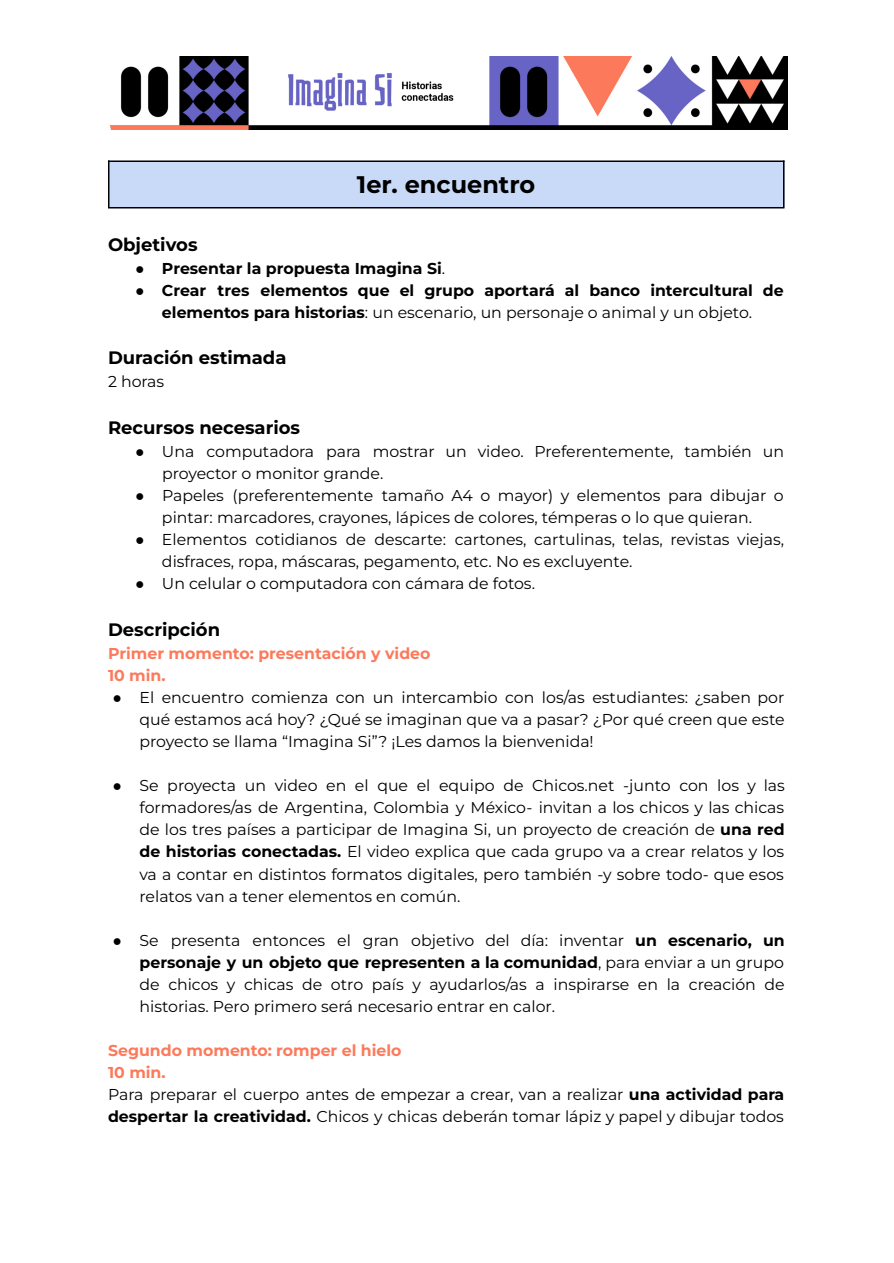
<style>
.page{position:relative;width:894px;height:1263px;background:#fff}
.page>*{position:absolute;margin:0;border:0;box-sizing:border-box;transform-origin:0 0}
.t1{font:700 24px "Montserrat";color:#000}
.t2{font:700 18px "Montserrat";color:#000}
.t3{font:15.75px/22px "Montserrat";color:#000}
.t4{font:700 15.75px/22px "Montserrat";color:#000;text-align:center}
.t5{font:700 15.75px/22px "Montserrat";color:#fc7a5b}
.s1{font-family:"Arial"}
.s2{font-weight:400}
.s3{font-family:"Arial";font-weight:400}
.s4{font-weight:700}
.s5{font-weight:700;color:#fc7a5b}
</style>
<div class="page">
<div style="left:108px;top:161px;width:676px;height:46px;background:#c9daf8"></div>
<hr style="left:108px;top:160px;width:2px;height:47px;background:#000">
<hr style="left:783px;top:160px;width:1px;height:47px;background:#000">
<hr style="left:108px;top:160px;width:676px;height:2px;background:#000">
<hr style="left:108px;top:207px;width:676px;height:1px;background:#000">
<img style="left:110px;top:56px;width:677px;height:73px">
<h1 class="t1" style="left:357px;top:169px;width:180px">1er. encuentro</h1>
<p class="t2" style="left:108px;top:232px;width:91px">Objetivos</p>
<p class="t4" style="left:135px;top:257px;width:312px"><span class="s1">●</span> Presentar la propuesta Imagina Si<span class="s2">.</span></p>
<p class="t4" style="left:135px;top:279px;width:650px"><span class="s3">●</span> Crear tres elementos que el grupo aportará al banco intercultural de elementos para historias<span class="s2">: un escenario, un personaje o animal y un objeto.</span></p>
<p class="t2" style="left:108px;top:346px;width:180px">Duración estimada</p>
<p class="t3" style="left:108px;top:370px;width:58px">2 horas</p>
<p class="t2" style="left:108px;top:415px;width:194px">Recursos necesarios</p>
<p class="t3" style="left:162px;top:440px;width:623px;text-indent:-27px"><span class="s1">●</span> Una computadora para mostrar un video. Preferentemente, también un proyector o monitor grande.</p>
<p class="t3" style="left:135px;top:484px;width:650px;text-align:center"><span class="s1">●</span> Papeles (preferentemente tamaño A4 o mayor) y elementos para dibujar o pintar: marcadores, crayones, lápices de colores, témperas o lo que quieran.</p>
<p class="t3" style="left:162px;top:528px;width:624px;text-indent:-27px"><span class="s1">●</span> Elementos cotidianos de descarte: cartones, cartulinas, telas, revistas viejas, disfraces, ropa, máscaras, pegamento, etc. No es excluyente.</p>
<p class="t3" style="left:135px;top:572px;width:402px"><span class="s1">●</span> Un celular o computadora con cámara de fotos.</p>
<p class="t2" style="left:108px;top:617px;width:114px">Descripción</p>
<p class="t5" style="left:108px;top:642px;width:324px">Primer momento: presentación y video<br>10 min.</p>
<p class="t3" style="left:139px;top:686px;width:647px;text-align:justify;text-indent:-27px"><span class="s1">●</span> El encuentro comienza con un intercambio con los/as estudiantes: ¿saben por qué estamos acá hoy? ¿Qué se imaginan que va a pasar? ¿Por qué creen que este proyecto se llama “Imagina Si”? ¡Les damos la bienvenida!</p>
<p class="t3" style="left:139px;top:774px;width:647px;text-align:justify;text-indent:-27px"><span class="s1">●</span> Se proyecta un video en el que el equipo de Chicos.net -junto con los y las formadores/as de Argentina, Colombia y México- invitan a los chicos y las chicas de los tres países a participar de Imagina Si, un proyecto de creación de <span class="s4">una red de historias conectadas.</span> El video explica que cada grupo va a crear relatos y los va a contar en distintos formatos digitales, pero también -y sobre todo- que esos relatos van a tener elementos en común.</p>
<p class="t3" style="left:140px;top:929px;width:647px;text-align:justify;text-indent:-27px"><span class="s1">●</span> Se presenta entonces el gran objetivo del día: inventar <span class="s4">un escenario, un personaje y un objeto que representen a la comunidad</span>, para enviar a un grupo de chicos y chicas de otro país y ayudarlos/as a inspirarse en la creación de historias. Pero primero será necesario entrar en calor.</p>
<p class="t3" style="left:108px;top:1039px;width:678px"><span class="s5">Segundo momento: romper el hielo<br>10 min.<br></span>Para preparar el cuerpo antes de empezar a crear, van a realizar <span class="s4">una actividad para despertar la creatividad.</span> Chicos y chicas deberán tomar lápiz y papel y dibujar todos</p>
</div>
